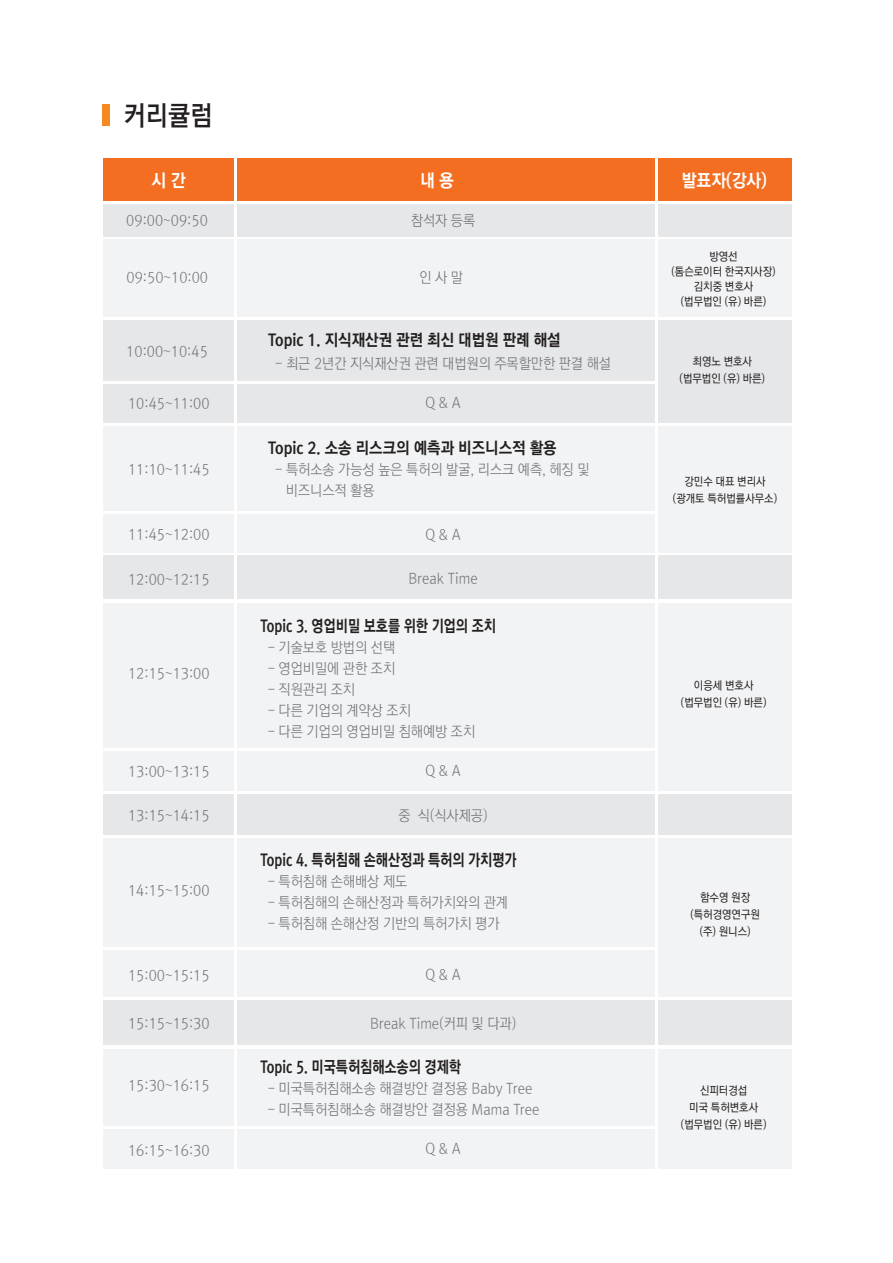
<style>
.page{position:relative;width:893px;height:1263px;background:#fff}
.page>*{position:absolute;margin:0;border:0;box-sizing:border-box;transform-origin:0 0}
.t1{font:27.3px "Rix Go B";color:#231f20;scale:.91 1}
.t2{font:17.85px "Rix Go EB";color:#fff;scale:.93 1}
.t3{font:16.2px "Rix Go EB";color:#231f20;scale:.83 1}
.t4{font:16.2px "Rix Go EB";color:#231f20;scale:.93 1}
.t5{font:14.55px/21px "Rix Go L";color:#727477;scale:.93 1}
.t6{font:11.4px/17px "Rix Go M";color:#231f20;text-align:center;scale:.93 1}
</style>
<div class="page">
<div style="left:103px;top:104px;width:7px;height:21px;background:#f6891f"></div>
<div style="left:103px;top:204px;width:689px;height:33px;background:#e6e7e9"></div>
<div style="left:103px;top:240px;width:689px;height:77px;background:#f2f3f4"></div>
<div style="left:103px;top:603px;width:689px;height:188px;background:#f2f3f4"></div>
<div style="left:103px;top:426px;width:689px;height:126px;background:#f2f3f4"></div>
<div style="left:103px;top:838px;width:689px;height:159px;background:#f2f3f4"></div>
<div style="left:103px;top:1049px;width:689px;height:119px;background:#f2f3f4"></div>
<div style="left:103px;top:794px;width:689px;height:41px;background:#e6e7e9"></div>
<div style="left:103px;top:1001px;width:689px;height:44px;background:#e6e7e9"></div>
<div style="left:103px;top:320px;width:689px;height:103px;background:#e6e7e9"></div>
<div style="left:103px;top:556px;width:689px;height:43px;background:#e6e7e9"></div>
<hr style="left:234px;top:191px;width:3px;height:977px;background:#fff">
<hr style="left:655px;top:191px;width:3px;height:979px;background:#fff">
<div style="left:103px;top:158px;width:688px;height:42px;background:#f36e21"></div>
<hr style="left:234px;top:158px;width:3px;height:43px;background:#fff">
<hr style="left:655px;top:158px;width:3px;height:43px;background:#fff">
<hr style="left:102px;top:380px;width:554px;height:3px;background:#fff">
<hr style="left:102px;top:511px;width:554px;height:3px;background:#fff">
<hr style="left:102px;top:748px;width:554px;height:3px;background:#fff">
<hr style="left:102px;top:946px;width:554px;height:3px;background:#fff">
<hr style="left:102px;top:1126px;width:554px;height:2px;background:#fff">
<h1 class="t1" style="left:124px;top:99px;width:99px">커리큘럼</h1>
<p class="t2" style="left:152px;top:170px;width:38px">시 간</p>
<p class="t2" style="left:420px;top:170px;width:38px">내 용</p>
<p class="t2" style="left:682px;top:170px;width:93px">발표자(강사)</p>
<p class="t5" style="left:411px;top:210px;width:71px">참석자 등록</p>
<p class="t6" style="left:671px;top:249px;width:114px;line-height:15px">방영선<br>(톰슨로이터 한국지사장) 김치중 변호사<br>(법무법인 (유) 바른)</p>
<p class="t5" style="left:126px;top:210px;width:89px">09:00~09:50</p>
<p class="t5" style="left:419px;top:267px;width:48px">인 사 말</p>
<p class="t5" style="left:127px;top:267px;width:89px">09:50~10:00</p>
<p class="t5" style="left:126px;top:341px;width:89px">10:00~10:45</p>
<p class="t5" style="left:128px;top:393px;width:89px">10:45~11:00</p>
<p class="t5" style="left:128px;top:459px;width:89px">11:10~11:45</p>
<p class="t5" style="left:128px;top:524px;width:89px">11:45~12:00</p>
<p class="t5" style="left:128px;top:568px;width:89px">12:00~12:15</p>
<p class="t5" style="left:128px;top:663px;width:89px">12:15~13:00</p>
<p class="t5" style="left:128px;top:761px;width:89px">13:00~13:15</p>
<p class="t5" style="left:128px;top:805px;width:89px">13:15~14:15</p>
<p class="t5" style="left:128px;top:879px;width:89px">14:15~15:00</p>
<p class="t5" style="left:128px;top:965px;width:89px">15:00~15:15</p>
<p class="t5" style="left:128px;top:1013px;width:89px">15:15~15:30</p>
<p class="t5" style="left:128px;top:1075px;width:89px">15:30~16:15</p>
<p class="t5" style="left:128px;top:1140px;width:89px">16:15~16:30</p>
<p class="t4" style="left:268px;top:330px;width:316px">Topic 1. 지식재산권 관련 최신 대법원 판례 해설</p>
<p class="t5" style="left:275px;top:353px;width:363px">- 최근 2년간 지식재산권 관련 대법원의 주목할만한 판결 해설</p>
<p class="t5" style="left:426px;top:392px;width:39px">Q &amp; A</p>
<p class="t4" style="left:268px;top:438px;width:312px">Topic 2. 소송 리스크의 예측과 비즈니스적 활용</p>
<p class="t5" style="left:286px;top:458px;width:328px;text-indent:-11px">- 특허소송 가능성 높은 특허의 발굴, 리스크 예측, 헤징 및 비즈니스적 활용</p>
<p class="t5" style="left:426px;top:524px;width:39px">Q &amp; A</p>
<p class="t5" style="left:408px;top:567px;width:76px">Break Time</p>
<p class="t3" style="left:261px;top:616px;width:285px">Topic 3. 영업비밀 보호를 위한 기업의 조치</p>
<p class="t5" style="left:268px;top:636px;width:139px">- 기술보호 방법의 선택</p>
<p class="t5" style="left:268px;top:657px;width:139px">- 영업비밀에 관한 조치</p>
<p class="t5" style="left:268px;top:678px;width:96px">- 직원관리 조치</p>
<p class="t5" style="left:268px;top:699px;width:155px">- 다른 기업의 계약상 조치</p>
<p class="t5" style="left:268px;top:720px;width:225px">- 다른 기업의 영업비밀 침해예방 조치</p>
<p class="t5" style="left:426px;top:760px;width:39px">Q &amp; A</p>
<p class="t5" style="left:399px;top:805px;width:97px">중 식(식사제공)</p>
<p class="t3" style="left:261px;top:850px;width:310px">Topic 4. 특허침해 손해산정과 특허의 가치평가</p>
<p class="t5" style="left:268px;top:871px;width:152px">- 특허침해 손해배상 제도</p>
<p class="t5" style="left:268px;top:892px;width:260px">- 특허침해의 손해산정과 특허가치와의 관계</p>
<p class="t5" style="left:268px;top:913px;width:251px">- 특허침해 손해산정 기반의 특허가치 평가</p>
<p class="t5" style="left:426px;top:964px;width:39px">Q &amp; A</p>
<p class="t5" style="left:370px;top:1013px;width:159px">Break Time(커피 및 다과)</p>
<p class="t3" style="left:261px;top:1057px;width:243px">Topic 5. 미국특허침해소송의 경제학</p>
<p class="t5" style="left:268px;top:1077px;width:286px">- 미국특허침해소송 해결방안 결정용 Baby Tree</p>
<p class="t5" style="left:268px;top:1098px;width:294px">- 미국특허침해소송 해결방안 결정용 Mama Tree</p>
<p class="t5" style="left:426px;top:1138px;width:39px">Q &amp; A</p>
<p class="t6" style="left:680px;top:353px;width:93px">최영노 변호사 (법무법인 (유) 바른)</p>
<p class="t6" style="left:673px;top:473px;width:114px">강민수 대표 변리사 (광개토 특허법률사무소)</p>
<p class="t6" style="left:681px;top:677px;width:93px">이응세 변호사 (법무법인 (유) 바른)</p>
<p class="t6" style="left:690px;top:889px;width:76px">함수영 원장 (특허경영연구원 (주) 원니스)</p>
<p class="t6" style="left:681px;top:1082px;width:93px">신피터경섭<br>미국 특허변호사 (법무법인 (유) 바른)</p>
</div>
